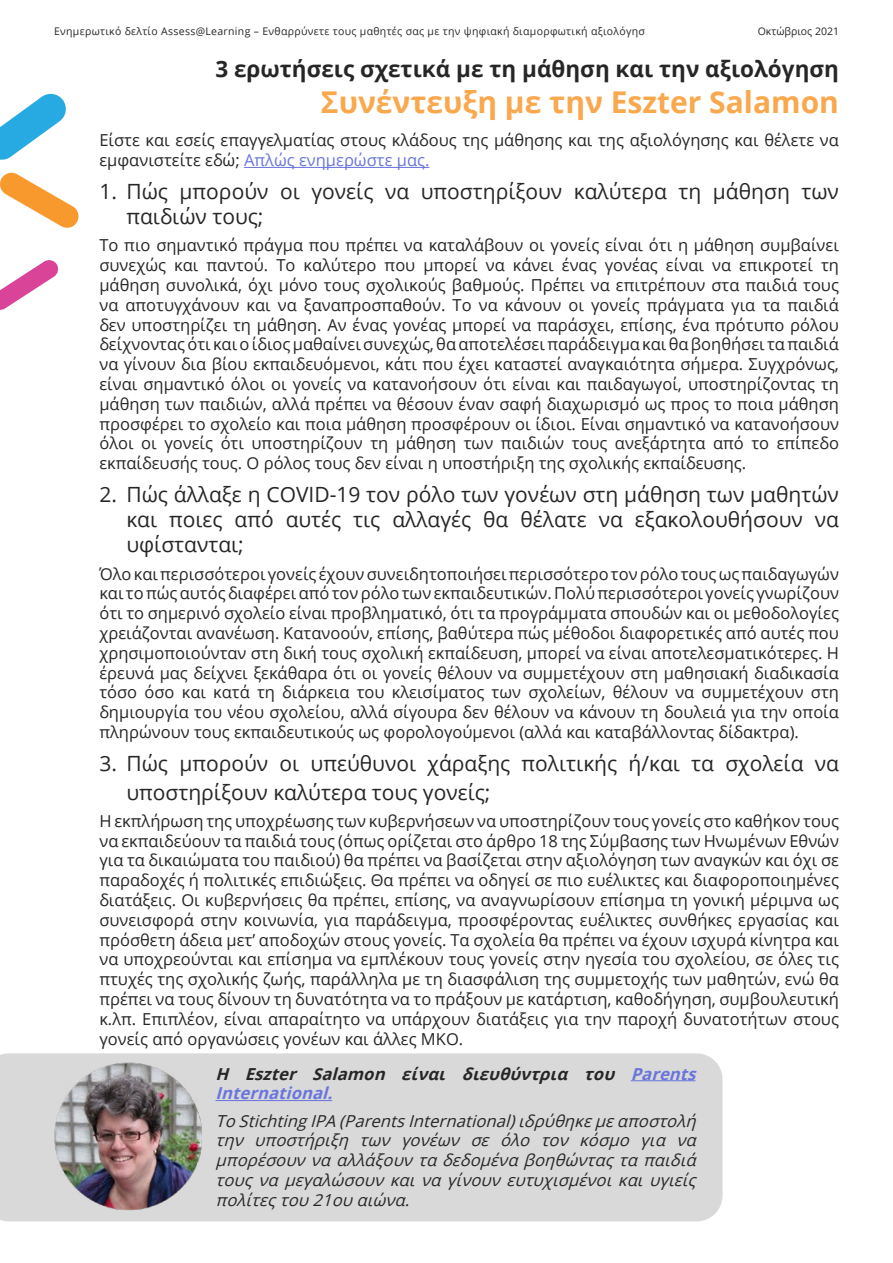
<style>
.page{position:relative;width:893px;height:1263px;background:#fff}
.page>*{position:absolute;margin:0;border:0;box-sizing:border-box;transform-origin:0 0}
.t1{font:700 30px "Open Sans";color:#f9a84d}
.t2{font:700 22.5px "Open Sans";color:#262626}
.t3{font:21px/25.2px "Open Sans";color:#262626}
.t4{font:16.5px/19.8px "Open Sans";color:#262626;text-align:justify}
.t5{font:italic 16.5px/19.8px "Open Sans";color:#262626;text-align:justify}
.t6{font:italic 700 16.5px/19.8px "Open Sans";color:#262626}
.t7{font:10.5px "Open Sans";letter-spacing:.03em;color:#262626}
.t8{font:10.5px "Open Sans";color:#262626}
.s1{color:#6975dc}
</style>
<div class="page">
<div style="left:0;top:1053px;width:722px;height:168px;background:#d9d9d9"></div>
<hr style="left:244px;top:167px;width:185px;height:1px;background:#6975dc">
<svg style="left:0;top:93px;width:66px;height:67px"></svg>
<hr style="left:631px;top:1080px;width:64px;height:1px;background:#6975dc">
<hr style="left:215px;top:1100px;width:117px;height:1px;background:#6975dc">
<svg style="left:0;top:172px;width:79px;height:56px"></svg>
<svg style="left:0;top:260px;width:59px;height:50px"></svg>
<img style="left:54px;top:1062px;width:148px;height:148px">
<p class="t7" style="left:54px;top:23px;width:593px">Ενημερωτικό δελτίο Assess@Learning – Ενθαρρύνετε τους μαθητές σας με την ψηφιακή διαμορφωτική αξιολόγησ</p>
<p class="t8" style="left:758px;top:23px;width:83px">Οκτώβριος 2021</p>
<h2 class="t2" style="left:215px;top:52px;width:625px">3 ερωτήσεις σχετικά με τη μάθηση και την αξιολόγηση</h2>
<h1 class="t1" style="left:321px;top:80px;width:520px">Συνέντευξη με την Eszter Salamon</h1>
<p class="t4" style="left:99px;top:130px;width:741px">Είστε και εσείς επαγγελματίας στους κλάδους της μάθησης και της αξιολόγησης και θέλετε να εμφανιστείτε εδώ; <span class="s1">Απλώς ενημερώστε μας.</span></p>
<p class="t3" style="left:126px;top:178px;width:714px;text-indent:-27px">1. Πώς μπορούν οι γονείς να υποστηρίξουν καλύτερα τη μάθηση των παιδιών τους;</p>
<p class="t4" style="left:99px;top:235px;width:741px">Το πιο σημαντικό πράγμα που πρέπει να καταλάβουν οι γονείς είναι ότι η μάθηση συμβαίνει συνεχώς και παντού. Το καλύτερο που μπορεί να κάνει ένας γονέας είναι να επικροτεί τη μάθηση συνολικά, όχι μόνο τους σχολικούς βαθμούς. Πρέπει να επιτρέπουν στα παιδιά τους να αποτυγχάνουν και να ξαναπροσπαθούν. Το να κάνουν οι γονείς πράγματα για τα παιδιά δεν υποστηρίζει τη μάθηση. Αν ένας γονέας μπορεί να παράσχει, επίσης, ένα πρότυπο ρόλου δείχνοντας ότι και ο ίδιος μαθαίνει συνεχώς, θα αποτελέσει παράδειγμα και θα βοηθήσει τα παιδιά να γίνουν δια βίου εκπαιδευόμενοι, κάτι που έχει καταστεί αναγκαιότητα σήμερα. Συγχρόνως, είναι σημαντικό όλοι οι γονείς να κατανοήσουν ότι είναι και παιδαγωγοί, υποστηρίζοντας τη μάθηση των παιδιών, αλλά πρέπει να θέσουν έναν σαφή διαχωρισμό ως προς το ποια μάθηση προσφέρει το σχολείο και ποια μάθηση προσφέρουν οι ίδιοι. Είναι σημαντικό να κατανοήσουν όλοι οι γονείς ότι υποστηρίζουν τη μάθηση των παιδιών τους ανεξάρτητα από το επίπεδο εκπαίδευσής τους. Ο ρόλος τους δεν είναι η υποστήριξη της σχολικής εκπαίδευσης.</p>
<p class="t3" style="left:126px;top:481px;width:714px;text-align:justify;text-indent:-27px">2. Πώς άλλαξε η COVID-19 τον ρόλο των γονέων στη μάθηση των μαθητών και ποιες από αυτές τις αλλαγές θα θέλατε να εξακολουθήσουν να υφίστανται;</p>
<p class="t4" style="left:99px;top:563px;width:741px">Όλο και περισσότεροι γονείς έχουν συνειδητοποιήσει περισσότερο τον ρόλο τους ως παιδαγωγών και το πώς αυτός διαφέρει από τον ρόλο των εκπαιδευτικών. Πολύ περισσότεροι γονείς γνωρίζουν ότι το σημερινό σχολείο είναι προβληματικό, ότι τα προγράμματα σπουδών και οι μεθοδολογίες χρειάζονται ανανέωση. Κατανοούν, επίσης, βαθύτερα πώς μέθοδοι διαφορετικές από αυτές που χρησιμοποιούνταν στη δική τους σχολική εκπαίδευση, μπορεί να είναι αποτελεσματικότερες. Η έρευνά μας δείχνει ξεκάθαρα ότι οι γονείς θέλουν να συμμετέχουν στη μαθησιακή διαδικασία τόσο όσο και κατά τη διάρκεια του κλεισίματος των σχολείων, θέλουν να συμμετέχουν στη δημιουργία του νέου σχολείου, αλλά σίγουρα δεν θέλουν να κάνουν τη δουλειά για την οποία πληρώνουν τους εκπαιδευτικούς ως φορολογούμενοι (αλλά και καταβάλλοντας δίδακτρα).</p>
<p class="t3" style="left:126px;top:748px;width:714px;line-height:28.8px;text-indent:-27px">3. Πώς μπορούν οι υπεύθυνοι χάραξης πολιτικής ή/και τα σχολεία να υποστηρίξουν καλύτερα τους γονείς;</p>
<p class="t4" style="left:99px;top:810px;width:741px">Η εκπλήρωση της υποχρέωσης των κυβερνήσεων να υποστηρίζουν τους γονείς στο καθήκον τους να εκπαιδεύουν τα παιδιά τους (όπως ορίζεται στο άρθρο 18 της Σύμβασης των Ηνωμένων Εθνών για τα δικαιώματα του παιδιού) θα πρέπει να βασίζεται στην αξιολόγηση των αναγκών και όχι σε παραδοχές ή πολιτικές επιδιώξεις. Θα πρέπει να οδηγεί σε πιο ευέλικτες και διαφοροποιημένες διατάξεις. Οι κυβερνήσεις θα πρέπει, επίσης, να αναγνωρίσουν επίσημα τη γονική μέριμνα ως συνεισφορά στην κοινωνία, για παράδειγμα, προσφέροντας ευέλικτες συνθήκες εργασίας και πρόσθετη άδεια μετ’ αποδοχών στους γονείς. Τα σχολεία θα πρέπει να έχουν ισχυρά κίνητρα και να υποχρεούνται και επίσημα να εμπλέκουν τους γονείς στην ηγεσία του σχολείου, σε όλες τις πτυχές της σχολικής ζωής, παράλληλα με τη διασφάλιση της συμμετοχής των μαθητών, ενώ θα πρέπει να τους δίνουν τη δυνατότητα να το πράξουν με κατάρτιση, καθοδήγηση, συμβουλευτική κ.λπ. Επιπλέον, είναι απαραίτητο να υπάρχουν διατάξεις για την παροχή δυνατοτήτων στους γονείς από οργανώσεις γονέων και άλλες ΜΚΟ.</p>
<p class="t6" style="left:215px;top:1063px;width:488px">Η Eszter Salamon είναι διευθύντρια του <span class="s1">Parents<br>International.</span></p>
<p class="t5" style="left:215px;top:1110px;width:487px">ΤοStichtingIPA (ParentsInternational)ιδρύθηκεμεαποστολή την υποστήριξη των γονέων σε όλο τον κόσμο για να μπορέσουννααλλάξουνταδεδομέναβοηθώνταςταπαιδιά τουςναμεγαλώσουνκαιναγίνουνευτυχισμένοικαιυγιείς πολίτεςτου21ουαιώνα.</p>
</div>
